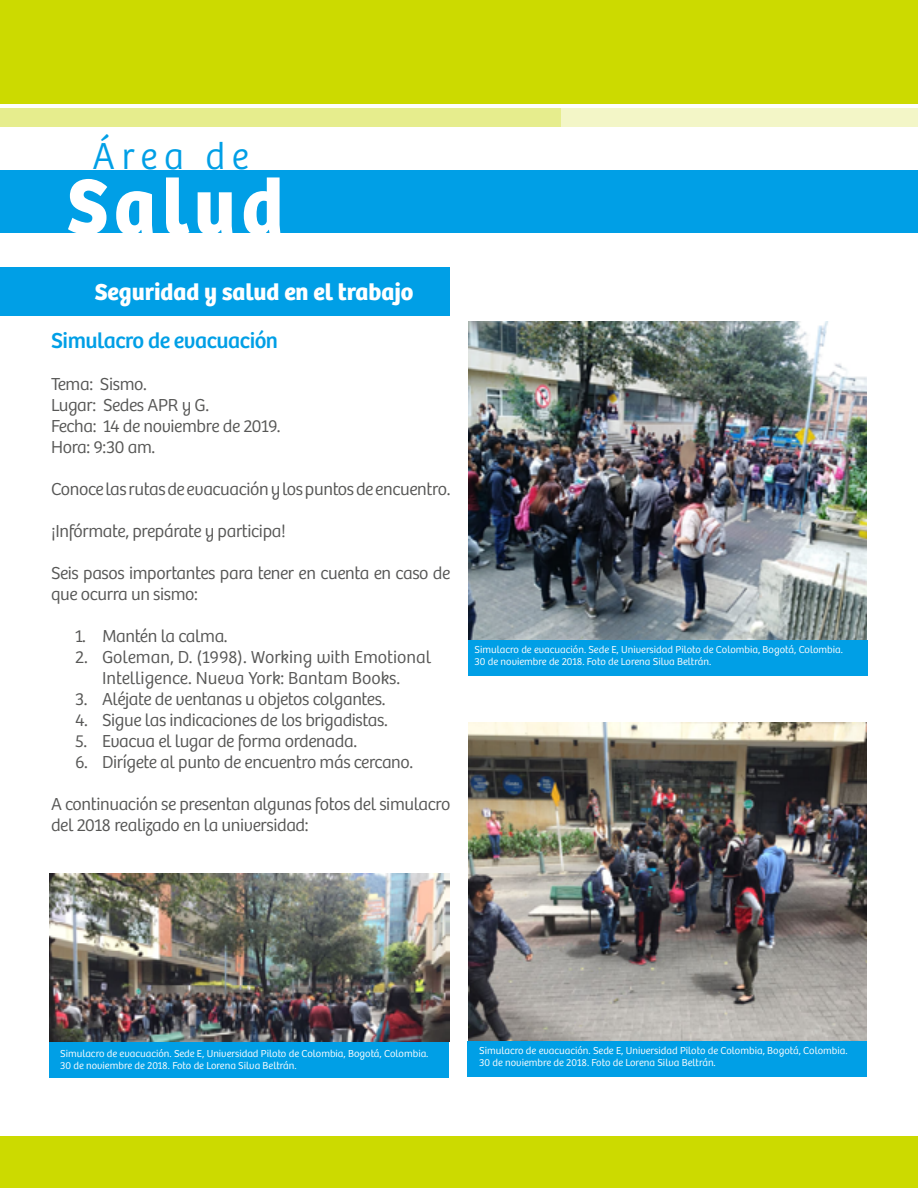
<style>
.page{position:relative;width:918px;height:1188px;background:#fff}
.page>*{position:absolute;margin:0;border:0;box-sizing:border-box;transform-origin:0 0}
.t1{font:700 81px "Bree";letter-spacing:.075em;color:#fff;scale:.95 1}
.t2{font:300 39px "Bree";letter-spacing:.18em;color:#009fe6;scale:.95 1}
.t3{font:700 24px "Bree";color:#fff}
.t4{font:22.5px "Bree";letter-spacing:-.02em;color:#009fe6}
.t5{font:300 18px/21px "Bree";letter-spacing:-.02em;color:#575756}
.t6{font:300 18px/21px "Bree";color:#575756;text-align:center}
.t7{font:300 10.5px/12px "Bree";color:#fff}
</style>
<div class="page">
<img style="left:468px;top:321px;width:399px;height:319px">
<img style="left:468px;top:723px;width:399px;height:318px">
<img style="left:50px;top:874px;width:400px;height:168px">
<div style="left:468px;top:640px;width:399px;height:35px;background:#009fe6"></div>
<div style="left:468px;top:1041px;width:399px;height:36px;background:#009fe6"></div>
<div style="left:50px;top:1042px;width:399px;height:36px;background:#009fe6"></div>
<div style="left:0;top:267px;width:450px;height:49px;background:#009fe6"></div>
<div style="left:0;top:170px;width:918px;height:63px;background:#009fe6"></div>
<div style="left:0;top:0;width:918px;height:104px;background:#ccda00"></div>
<div style="left:0;top:1137px;width:918px;height:51px;background:#ccda00"></div>
<div style="left:0;top:109px;width:918px;height:18px;background:#e6ed8d"></div>
<div style="left:562px;top:109px;width:356px;height:18px;background:#f3f6c7"></div>
<h2 class="t2" style="left:93px;top:133px;width:166px">Área de</h2>
<h1 class="t1" style="left:67px;top:157px;width:229px">Salud</h1>
<h3 class="t3" style="left:95px;top:277px;width:320px">Seguridad y salud en el trabajo</h3>
<p class="t4" style="left:51px;top:327px;width:229px">Simulacro de evacuación</p>
<p class="t5" style="left:51px;top:374px;width:231px">Tema: Sismo.<br>Lugar: Sedes APR y G.<br>Fecha: 14 de noviembre de 2019.<br>Hora: 9:30 am.</p>
<p class="t5" style="left:51px;top:479px;width:401px">Conoce las rutas de evacuación y los puntos de encuentro.</p>
<p class="t5" style="left:51px;top:521px;width:236px">¡Infórmate, prepárate y participa!</p>
<p class="t5" style="left:51px;top:563px;width:401px">Seis pasos importantes para tener en cuenta en caso de que ocurra un sismo:</p>
<p class="t5" style="left:75px;top:626px;width:154px">1. Mantén la calma.</p>
<p class="t6" style="left:75px;top:647px;width:358px">2. Goleman, D. (1998). Working with Emotional<br>Intelligence. Nueva York: Bantam Books.</p>
<p class="t5" style="left:75px;top:689px;width:312px">3. Aléjate de ventanas u objetos colgantes.</p>
<p class="t5" style="left:75px;top:710px;width:314px">4. Sigue las indicaciones de los brigadistas.</p>
<p class="t5" style="left:75px;top:731px;width:284px">5. Evacua el lugar de forma ordenada.</p>
<p class="t5" style="left:75px;top:752px;width:340px">6. Dirígete al punto de encuentro más cercano.</p>
<p class="t5" style="left:51px;top:794px;width:401px">A continuación se presentan algunas fotos del simulacro del 2018 realizado en la universidad:</p>
<p class="t7" style="left:475px;top:643px;width:370px">Simulacro de evacuación. Sede E, Universidad Piloto de Colombia, Bogotá, Colombia.<br>30 de noviembre de 2018. Foto de Lorena Silva Beltrán.</p>
<p class="t7" style="left:60px;top:1047px;width:370px">Simulacro de evacuación. Sede E, Universidad Piloto de Colombia, Bogotá, Colombia.<br>30 de noviembre de 2018. Foto de Lorena Silva Beltrán.</p>
<p class="t7" style="left:479px;top:1045px;width:370px">Simulacro de evacuación. Sede E, Universidad Piloto de Colombia, Bogotá, Colombia.<br>30 de noviembre de 2018. Foto de Lorena Silva Beltrán.</p>
</div>
